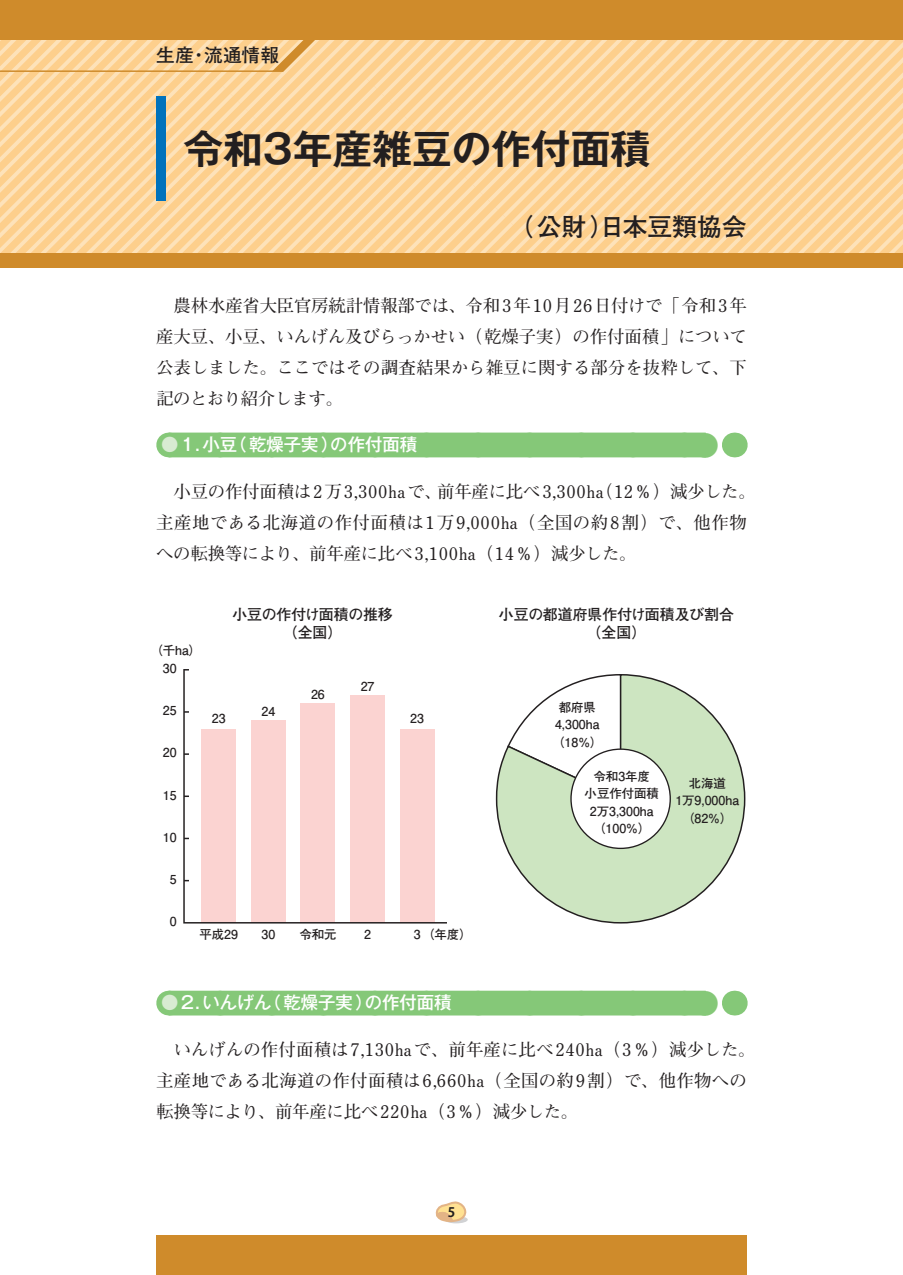
<style>
.page{position:relative;width:903px;height:1275px;background:#fff}
.page>*{position:absolute;margin:0;border:0;box-sizing:border-box;transform-origin:0 0}
.t1{font:700 39.73px "Gothic MB101 Pr 6 N De";color:#231f20}
.t2{font:500 27.82px "Gothic MB101 Pr 6 N";color:#85c878}
.t3{font:700 24.85px "Futo Go B101 Pr 6 N";color:#231f20}
.t4{font:700 18.55px "Futo Go B101 Pr 6 N";letter-spacing:.02em;color:#231f20}
.t5{font:700 17.32px/31px "Futo Min A101 Pr 6 N";letter-spacing:.01em;color:#231f20}
.t6{font:500 17.32px "Gothic MB101 Pr 6 N";color:#fff}
.t7{font:700 14.88px/18.6px "Futo Go B101 Pr 6 N";color:#231f20;text-align:center}
.t8{font:700 14.88px/18.6px "Futo Go B101 Pr 6 N";letter-spacing:-.02em;color:#231f20;text-align:center}
.t9{font:700 12.95px "Koz Go Pro";color:#231f20}
.t10{font:700 12.42px/17.3px "Futo Go B101 Pr 6 N";color:#231f20;text-align:center}
.s1{color:#d8ebd2}
</style>
<div class="page">
<svg style="left:435px;top:1202px;width:33px;height:21px"></svg>
<div style="left:156px;top:1235px;width:591px;height:40px;background:#cf8b2b"></div>
<div style="left:0;top:253px;width:903px;height:15px;background:#cf8b2b"></div>
<svg style="left:734px;top:433px;width:1px;height:24px"></svg>
<div style="left:169px;top:433px;width:537px;height:24px;background:#85c878"></div>
<svg style="left:0;top:0;width:903px;height:253px"></svg>
<svg style="left:734px;top:991px;width:1px;height:24px"></svg>
<div style="left:169px;top:991px;width:537px;height:24px;background:#85c878"></div>
<svg style="left:495px;top:674px;width:251px;height:250px"></svg>
<svg style="left:183px;top:669px;width:264px;height:255px"></svg>
<div style="left:571px;top:749px;width:99px;height:99px;background:#fff;border-radius:50%"></div>
<p class="t4" style="left:156px;top:40px;width:124px">生産・流通情報</p>
<h1 class="t1" style="left:184px;top:116px;width:468px">令和3年産雑豆の作付面積</h1>
<h3 class="t3" style="left:508px;top:207px;width:240px">（公財）日本豆類協会</h3>
<p class="t5" style="left:156px;top:289px;width:592px;text-align:justify">　農林水産省大臣官房統計情報部では、令和3年10月26日付けで「令和3年産大豆、小豆、いんげん及びらっかせい（乾燥子実）の作付面積」について公表しました。ここではその調査結果から雑豆に関する部分を抜粋して、下記のとおり紹介します。</p>
<p class="t6" style="left:161px;top:430px;width:257px"><span class="s1">●</span>1.小豆（乾燥子実）の作付面積</p>
<h2 class="t2" style="left:691px;top:422px;width:29px">●</h2>
<p class="t5" style="left:156px;top:475px;width:601px">　小豆の作付面積は2万3,300haで、前年産に比べ3,300ha（12％）減少した。主産地である北海道の作付面積は1万9,000ha（全国の約8割）で、他作物への転換等により、前年産に比べ3,100ha（14％）減少した。</p>
<p class="t10" style="left:150px;top:641px;width:52px">（千ha）</p>
<p class="t10" style="left:163px;top:659px;width:15px">30</p>
<p class="t10" style="left:163px;top:701px;width:15px">25</p>
<p class="t10" style="left:163px;top:744px;width:15px">20</p>
<p class="t10" style="left:163px;top:786px;width:15px">15</p>
<p class="t10" style="left:163px;top:828px;width:15px">10</p>
<p class="t10" style="left:170px;top:870px;width:8px">5</p>
<p class="t8" style="left:232px;top:604px;width:162px">小豆の作付け面積の推移（全国）</p>
<p class="t7" style="left:499px;top:604px;width:237px">小豆の都道府県作付け面積及び割合（全国）</p>
<p class="t10" style="left:212px;top:709px;width:15px">23</p>
<p class="t10" style="left:261px;top:702px;width:15px">24</p>
<p class="t10" style="left:311px;top:685px;width:15px">26</p>
<p class="t10" style="left:361px;top:677px;width:15px">27</p>
<p class="t10" style="left:410px;top:709px;width:15px">23</p>
<p class="t10" style="left:552px;top:698px;width:52px">都府県<br>4,300ha（18%）</p>
<p class="t10" style="left:584px;top:767px;width:76px">令和3年度<br>小豆作付面積<br>2万3,300ha（100%）</p>
<p class="t10" style="left:675px;top:774px;width:65px">北海道<br>1万9,000ha（82%）</p>
<p class="t10" style="left:170px;top:912px;width:8px">0</p>
<p class="t10" style="left:199px;top:925px;width:40px">平成29</p>
<p class="t10" style="left:261px;top:925px;width:15px">30</p>
<p class="t10" style="left:299px;top:925px;width:39px">令和元</p>
<p class="t10" style="left:364px;top:925px;width:8px">2</p>
<p class="t10" style="left:414px;top:925px;width:60px">3（年度）</p>
<p class="t6" style="left:161px;top:988px;width:292px"><span class="s1">●</span>2.いんげん（乾燥子実）の作付面積</p>
<h2 class="t2" style="left:691px;top:980px;width:29px">●</h2>
<p class="t5" style="left:156px;top:1033px;width:601px">　いんげんの作付面積は7,130haで、前年産に比べ240ha（3％）減少した。主産地である北海道の作付面積は6,660ha（全国の約9割）で、他作物への転換等により、前年産に比べ220ha（3％）減少した。</p>
<p class="t9" style="left:448px;top:1204px;width:9px">5</p>
</div>
